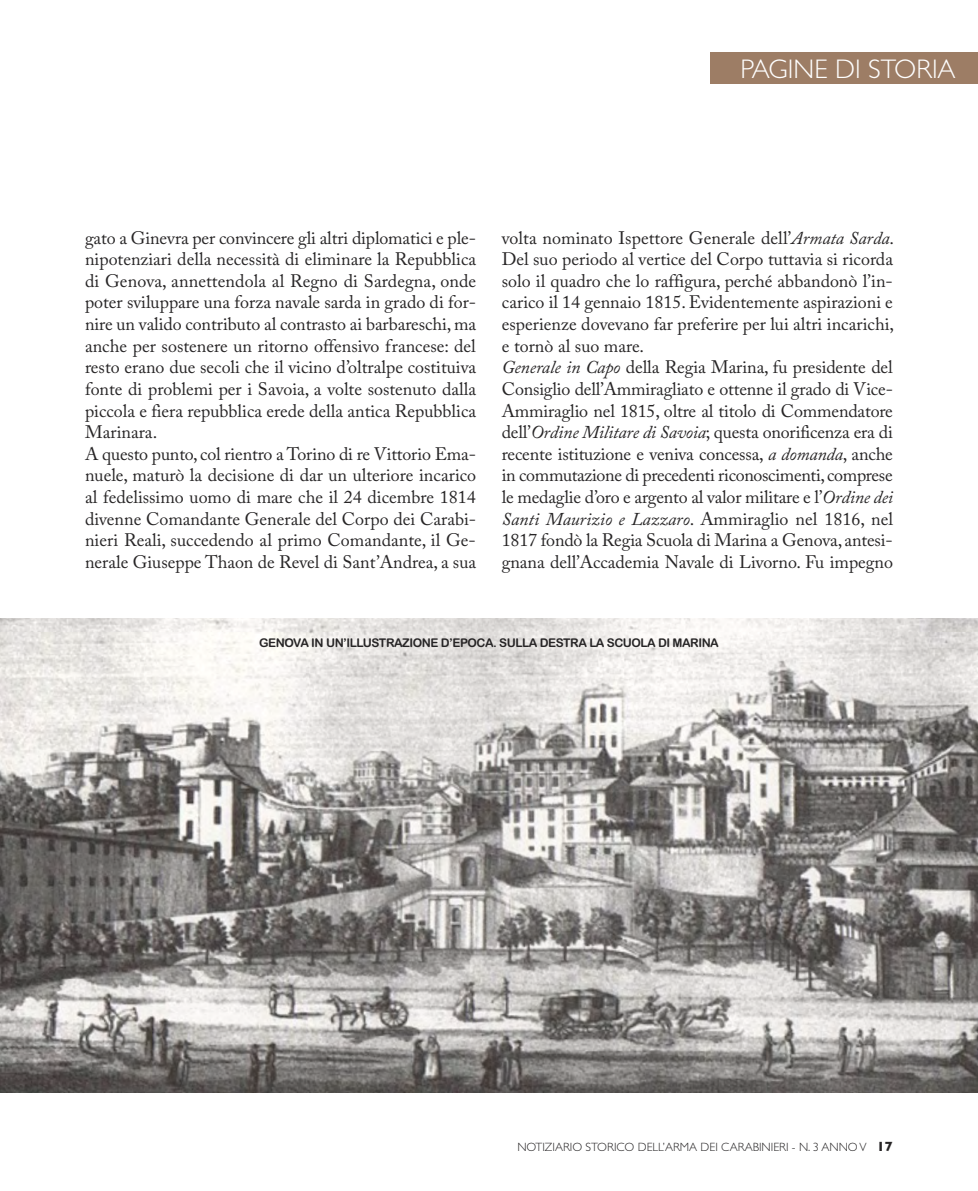
<style>
.page{position:relative;width:978px;height:1191px;background:#fff}
.page>*{position:absolute;margin:0;border:0;box-sizing:border-box;transform-origin:0 0}
.t1{font:300 27px "Gill Sans";color:#fff}
.t2{font:18px/21.6px "Adobe Caslon Pro";color:#272526}
.t3{font:12px "Arial Rounded MT Bold";letter-spacing:-.04em;color:#272526}
.t4{font:300 12px "Gill Sans";color:#272526}
.s1{font-style:italic}
.s2{font-weight:700;font-size:13.5px}
</style>
<div class="page">
<div style="left:710px;top:52px;width:268px;height:32px;background:#9d7d65"></div>
<img style="left:0;top:618px;width:978px;height:474px">
<h1 class="t1" style="left:740px;top:47px;width:217px">PAGINE DI STORIA</h1>
<p class="t2" style="left:85px;top:227px;width:393px">gato a Ginevra per convincere gli altri diplomatici e ple&shy;nipotenziari della necessità di eliminare la Repubblica di Genova, annettendola al Regno di Sardegna, onde poter sviluppare una forza navale sarda in grado di for&shy;nire un valido contributo al contrasto ai barbareschi, ma anche per sostenere un ritorno offensivo francese: del resto erano due secoli che il vicino d’oltralpe costituiva fonte di problemi per i Savoia, a volte sostenuto dalla piccola e fiera repubblica erede della antica Repubblica Marinara.<br>A questo punto, col rientro a Torino di re Vittorio Ema&shy;nuele, maturò la decisione di dar un ulteriore incarico al fedelissimo uomo di mare che il 24 dicembre 1814 divenne Comandante Generale del Corpo dei Carabi&shy;nieri Reali, succedendo al primo Comandante, il Ge&shy;nerale Giuseppe Thaon de Revel di Sant’Andrea, a sua</p>
<p class="t2" style="left:502px;top:227px;width:394px">volta nominato Ispettore Generale dell’<span class="s1">Armata Sarda</span>.<br>Del suo periodo al vertice del Corpo tuttavia si ricorda solo il quadro che lo raffigura, perché abbandonò l’in&shy;carico il 14 gennaio 1815. Evidentemente aspirazioni e esperienze dovevano far preferire per lui altri incarichi, e tornò al suo mare.<br><span class="s1">Generale in Capo</span> della Regia Marina, fu presidente del Consiglio dell’Ammiragliato e ottenne il grado di Vice-Ammiraglio nel 1815, oltre al titolo di Commendatore dell’<span class="s1">Ordine Militare di Savoia</span>; questa onorificenza era di recente istituzione e veniva concessa, <span class="s1">a domanda</span>, anche in commutazione di precedenti riconoscimenti, comprese le medaglie d’oro e argento al valor militare e l’<span class="s1">Ordine dei Santi Maurizio e Lazzaro</span>. Ammiraglio nel 1816, nel 1817 fondò la Regia Scuola di Marina a Genova, antesi&shy;gnana dell’Accademia Navale di Livorno. Fu impegno</p>
<p class="t3" style="left:259px;top:635px;width:461px">GENOVA IN UN’ILLUSTRAZIONE D’EPOCA. SULLA DESTRA LA SCUOLA DI MARINA</p>
<p class="t4" style="left:517px;top:1137px;width:377px">NOTIZIARIO STORICO DELL’ARMA DEI CARABINIERI - N. 3 ANNO V <span class="s2">17</span></p>
</div>
